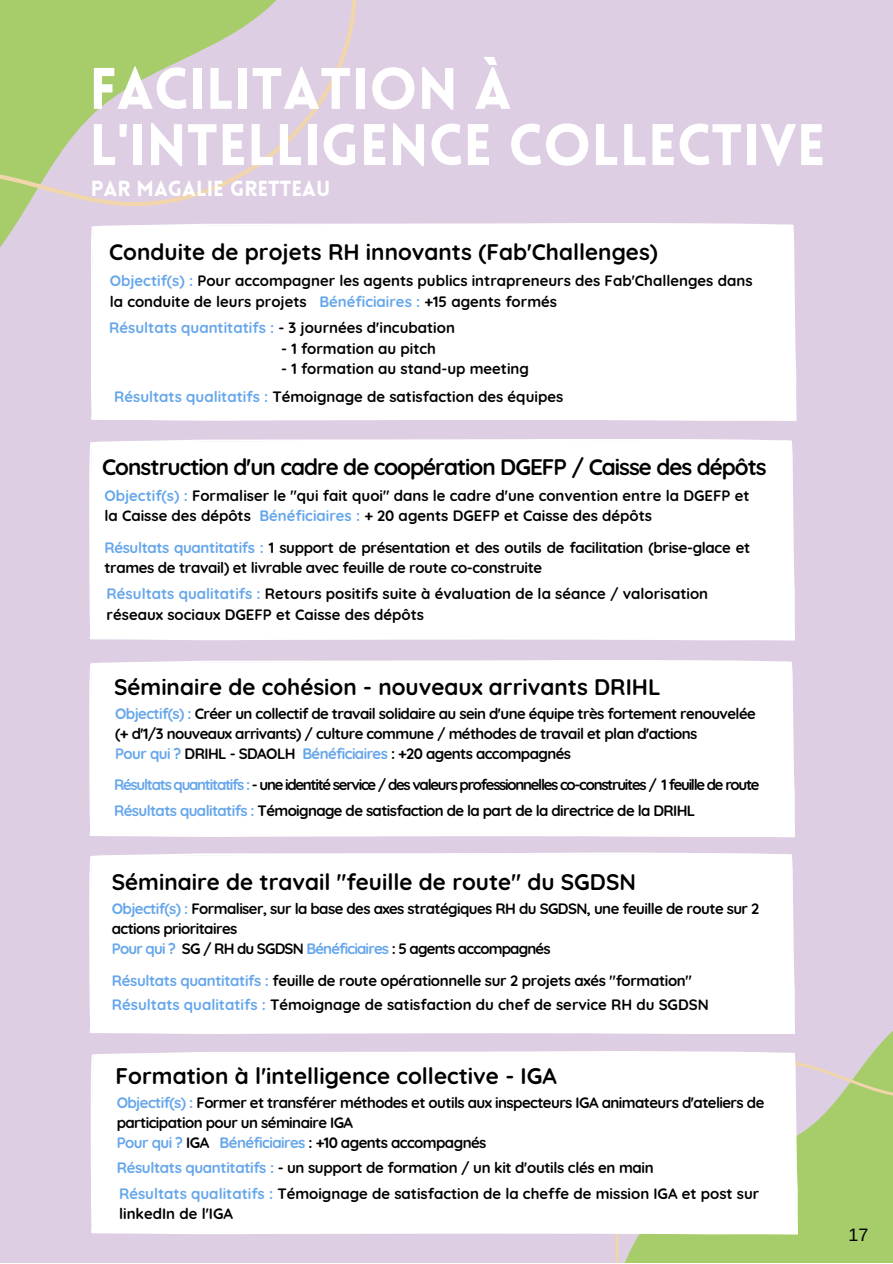
<style>
.page{position:relative;width:893px;height:1264px;background:#fff}
.page>*{position:absolute;margin:0;border:0;box-sizing:border-box;transform-origin:0 0}
.t1{font:900 57.3px/56.2px "Lovelo";color:#fff}
.t2{font:700 22.5px "Quicksand";color:#000}
.t3{font:700 22.5px "Quicksand";letter-spacing:-.045em;color:#000}
.t4{font:900 21.3px "Lovelo";color:#fff}
.t5{font:18px "Arimo";color:#000}
.t6{font:700 15px/20.2px "Quicksand";letter-spacing:-.025em;color:#000}
.t7{font:700 15px/20.2px "Quicksand";color:#000}
.t8{font:700 15px "Quicksand";letter-spacing:-.085em;color:#000}
.t9{font:700 15px "Quicksand";letter-spacing:-.055em;color:#000}
.t10{font:700 15px "Quicksand";color:#65a6eb}
.s1{color:#65a6eb}
.s2{color:#000}
</style>
<div class="page">
<div style="left:0;top:0;width:892px;height:1262px;background:#ddcee3"></div>
<div style="left:508px;top:223px;width:288px;height:198px;background:#fff"></div>
<div style="left:89px;top:852px;width:704px;height:182px;background:#fff"></div>
<div style="left:89px;top:439px;width:705px;height:201px;background:#fff"></div>
<div style="left:89px;top:660px;width:705px;height:177px;background:#fff"></div>
<div style="left:500px;top:862px;width:293px;height:42px;background:#fff"></div>
<svg style="left:493px;top:904px;width:399px;height:358px"></svg>
<div style="left:89px;top:439px;width:401px;height:55px;background:#fff"></div>
<svg style="left:0;top:0;width:508px;height:421px"></svg>
<div style="left:91px;top:1051px;width:706px;height:183px;background:#fff"></div>
<p class="t1" style="left:89px;top:66px;width:737px">FACILITATION À<br>L'INTELLIGENCE COLLECTIVE</p>
<p class="t4" style="left:91px;top:180px;width:241px">PAR MAGALIE GRETTEAU</p>
<p class="t2" style="left:109px;top:237px;width:550px">Conduite de projets RH innovants (Fab'Challenges)</p>
<p class="t7" style="left:110px;top:270px;width:644px"><span class="s1">Objectif(s) :</span> Pour accompagner les agents publics intrapreneurs des Fab'Challenges dans la conduite de leurs projets <span class="s1">Bénéficiaires :</span> +15 agents formés</p>
<p class="t10" style="left:109px;top:318px;width:347px">Résultats quantitatifs : <span class="s2">- 3 journées d'incubation</span></p>
<p class="t7" style="left:281px;top:338px;width:156px">- 1 formation au pitch</p>
<p class="t7" style="left:281px;top:358px;width:249px">- 1 formation au stand-up meeting</p>
<p class="t7" style="left:114px;top:386px;width:450px"><span class="s1">Résultats qualitatifs :</span> Témoignage de satisfaction des équipes</p>
<p class="t3" style="left:102px;top:452px;width:666px">Construction d'un cadre de coopération DGEFP / Caisse des dépôts</p>
<p class="t7" style="left:104px;top:485px;width:646px"><span class="s1">Objectif(s) :</span> Formaliser le "qui fait quoi" dans le cadre d'une convention entre la DGEFP et la Caisse des dépôts <span class="s1">Bénéficiaires :</span> + 20 agents DGEFP et Caisse des dépôts</p>
<p class="t6" style="left:104px;top:537px;width:647px"><span class="s1">Résultats quantitatifs :</span> 1 support de présentation et des outils de facilitation (brise-glace et trames de travail) et livrable avec feuille de route co-construite</p>
<p class="t7" style="left:107px;top:583px;width:603px"><span class="s1">Résultats qualitatifs :</span> Retours positifs suite à évaluation de la séance / valorisation réseaux sociaux DGEFP et Caisse des dépôts</p>
<p class="t2" style="left:114px;top:672px;width:548px">Séminaire de cohésion - nouveaux arrivants DRIHL</p>
<p class="t6" style="left:115px;top:702px;width:642px"><span class="s1">Objectif(s) :</span> Créer un collectif de travail solidaire au sein d'une équipe très fortement renouvelée</p>
<p class="t6" style="left:115px;top:723px;width:583px">(+ d'1/3 nouveaux arrivants) / culture commune / méthodes de travail et plan d'actions</p>
<p class="t6" style="left:115px;top:743px;width:457px"><span class="s1">Pour qui ?</span> DRIHL - SDAOLH <span class="s1">Bénéficiaires</span> : +20 agents accompagnés</p>
<p class="t8" style="left:114px;top:774px;width:647px"><span class="s1">Résultats quantitatifs :</span> - une identité service / des valeurs professionnelles co-construites / 1 feuille de route</p>
<p class="t6" style="left:114px;top:799px;width:582px"><span class="s1">Résultats qualitatifs :</span> Témoignage de satisfaction de la part de la directrice de la DRIHL</p>
<p class="t2" style="left:112px;top:868px;width:525px">Séminaire de travail "feuille de route" du SGDSN</p>
<p class="t6" style="left:112px;top:898px;width:649px"><span class="s1">Objectif(s) :</span> Formaliser, sur la base des axes stratégiques RH du SGDSN, une feuille de route sur 2 actions prioritaires</p>
<p class="t9" style="left:112px;top:939px;width:440px"><span class="s1">Pour qui ?</span> SG / RH du SGDSN <span class="s1">Bénéficiaires</span> : 5 agents accompagnés</p>
<p class="t6" style="left:112px;top:969px;width:581px"><span class="s1">Résultats quantitatifs :</span> feuille de route opérationnelle sur 2 projets axés "formation"</p>
<p class="t7" style="left:112px;top:994px;width:598px"><span class="s1">Résultats qualitatifs :</span> Témoignage de satisfaction du chef de service RH du SGDSN</p>
<p class="t2" style="left:116px;top:1061px;width:442px">Formation à l'intelligence collective - IGA</p>
<p class="t6" style="left:117px;top:1091px;width:649px"><span class="s1">Objectif(s) :</span> Former et transférer méthodes et outils aux inspecteurs IGA animateurs d'ateliers de participation pour un séminaire IGA</p>
<p class="t6" style="left:117px;top:1132px;width:371px"><span class="s1">Pour qui ?</span> IGA <span class="s1">Bénéficiaires</span> : +10 agents accompagnés</p>
<p class="t6" style="left:117px;top:1157px;width:538px"><span class="s1">Résultats quantitatifs :</span> - un support de formation / un kit d'outils clés en main</p>
<p class="t7" style="left:119px;top:1183px;width:641px"><span class="s1">Résultats qualitatifs :</span> Témoignage de satisfaction de la cheffe de mission IGA et post sur linkedIn de l'IGA</p>
<p class="t5" style="left:848px;top:1224px;width:21px">17</p>
</div>
